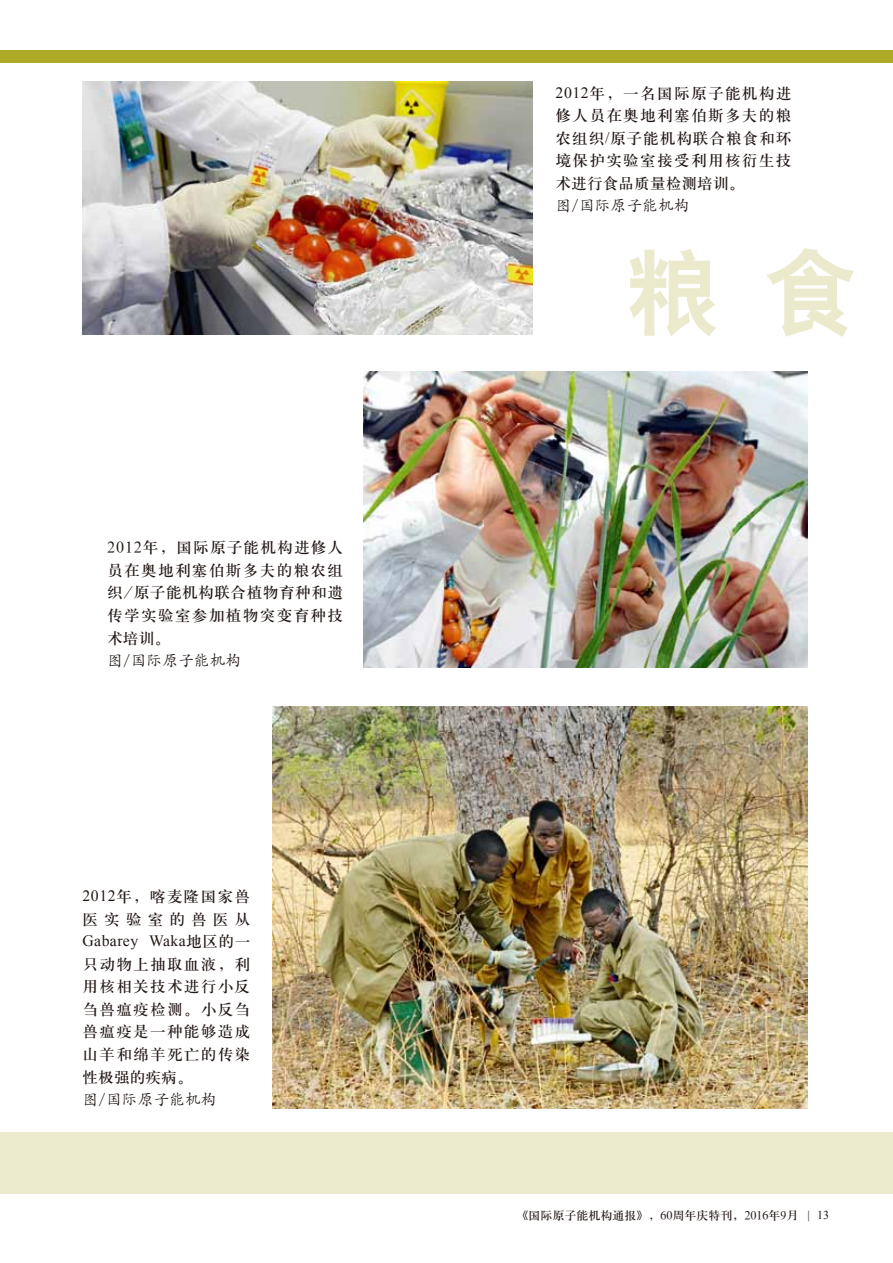
<style>
.page{position:relative;width:893px;height:1263px;background:#fff}
.page>*{position:absolute;margin:0;border:0;box-sizing:border-box;transform-origin:0 0}
.t1{font:92.85px "H Yb 2 gj";color:#ebeacc}
.t2{font:15.75px/22.5px "H Ya 3 gj";letter-spacing:.075em;color:#221815;text-align:justify}
.t3{font:15.75px "ST Kaiti";color:#221815}
.t4{font:15.75px/22.5px "H Ya 3 gj";letter-spacing:.38em;color:#221815}
.t5{font:15.75px "Times New Roman";letter-spacing:.025em;color:#221815}
.t6{font:12px "H Ya 3 gj";color:#221815}
.s1{font-family:"Times New Roman"}
.s2{font-family:"H Ya 3 gj"}
</style>
<div class="page">
<div style="left:0;top:50px;width:893px;height:13px;background:#adaa28"></div>
<div style="left:0;top:1132px;width:893px;height:61px;background:#ebeacc"></div>
<img style="left:82px;top:82px;width:451px;height:252px">
<img style="left:364px;top:371px;width:444px;height:296px">
<img style="left:273px;top:707px;width:535px;height:401px">
<p class="t2" style="left:107px;top:536px;width:238px">2012年，国际原子能机构进修人员在奥地利塞伯斯多夫的粮农组织/原子能机构联合植物育种和遗传学实验室参加植物突变育种技术培训。</p>
<p class="t3" style="left:107px;top:649px;width:135px">图/国际原子能机构</p>
<p class="t4" style="left:83px;top:885px;width:169px"><span class="s1">2012</span>年，喀麦隆国家兽医实验室的兽医从</p>
<p class="t5" style="left:83px;top:930px;width:169px">Gabarey Waka<span class="s2">地区的一</span></p>
<p class="t2" style="left:83px;top:953px;width:169px">只动物上抽取血液，利用核相关技术进行小反刍兽瘟疫检测。小反刍兽瘟疫是一种能够造成山羊和绵羊死亡的传染性极强的疾病。</p>
<p class="t3" style="left:83px;top:1088px;width:135px">图/国际原子能机构</p>
<p class="t2" style="left:555px;top:82px;width:238px"><span class="s1">2012</span>年，一名国际原子能机构进修人员在奥地利塞伯斯多夫的粮农组织<span class="s1">/</span>原子能机构联合粮食和环境保护实验室接受利用核衍生技术进行食品质量检测培训。</p>
<p class="t3" style="left:555px;top:195px;width:135px">图/国际原子能机构</p>
<h1 class="t1" style="left:625px;top:246px;width:234px">粮 食</h1>
<p class="t6" style="left:517px;top:1210px;width:314px">《国际原子能机构通报》，60周年庆特刊，2016年9月 <span class="s1">| 13</span></p>
</div>
